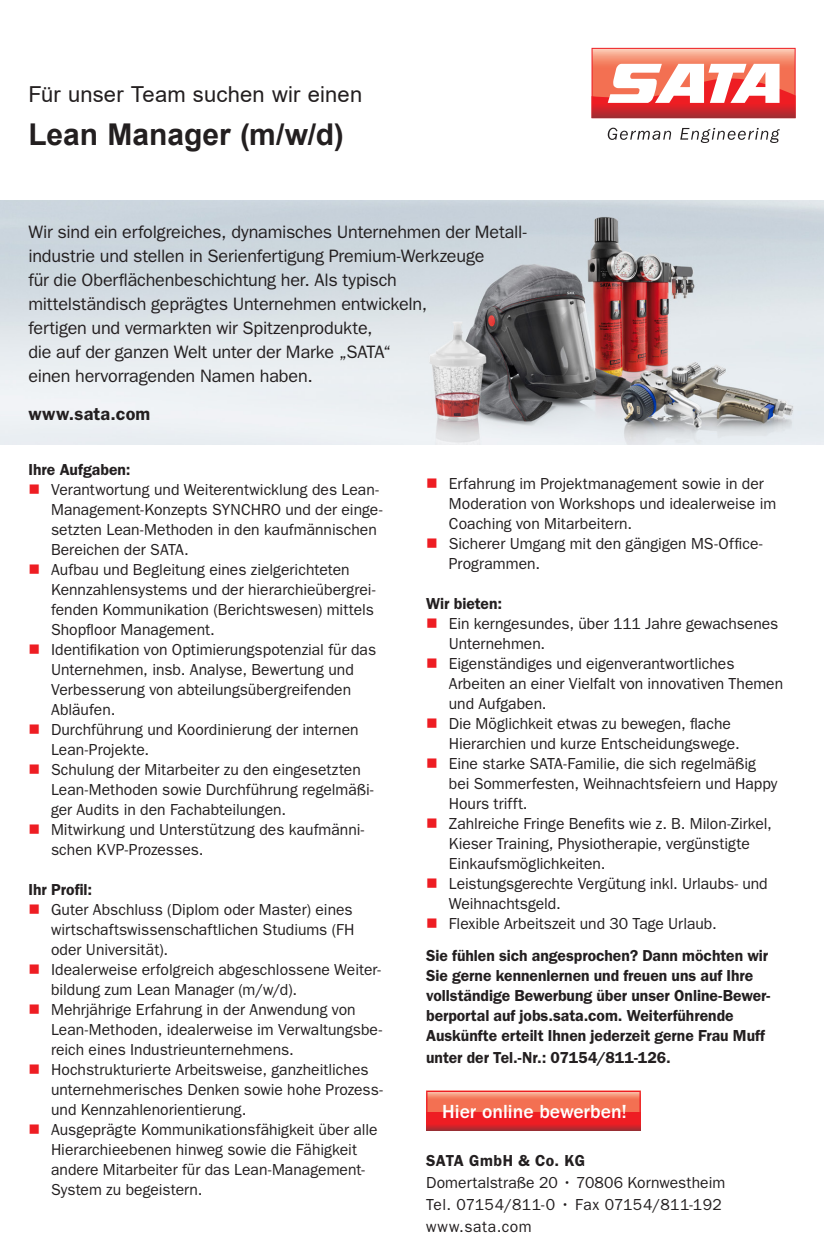
<style>
.page{position:relative;width:824px;height:1248px;background:#fff}
.page>*{position:absolute;margin:0;border:0;box-sizing:border-box;transform-origin:0 0}
.t1{font:700 30px "Arial";color:#231f20}
.t2{font:22px "Arial";letter-spacing:.005em;color:#231f20}
.t3{font:500 19.6px "ITC Franklin Gothic Std";color:#fff}
.t4{font:18px/24px "ITC Franklin Gothic Std";letter-spacing:-.01em;color:#231f20}
.t5{font:600 18px "ITC Franklin Gothic Std";letter-spacing:.01em;color:#231f20}
.t6{font:16px/20px "ITC Franklin Gothic Std";color:#231f20}
.Absatzformat_2{font:600 16px/20px "ITC Franklin Gothic Std";color:#231f20}
.t7{font:16px "ITC Franklin Gothic Std";letter-spacing:.02em;color:#231f20}
.Absatzformat_2-2{font:600 16px "ITC Franklin Gothic Std";letter-spacing:.03em;color:#231f20}
.t8{font:16px "ITC Franklin Gothic Std";letter-spacing:.04em;color:#231f20}
</style>
<div class="page">
<img style="left:0;top:201px;width:823px;height:244px">
<svg style="left:608px;top:128px;width:63px;height:12px"></svg>
<svg style="left:680px;top:128px;width:100px;height:15px"></svg>
<svg style="left:591px;top:48px;width:205px;height:70px"></svg>
<svg style="left:426px;top:1090px;width:215px;height:39px;background:#f3795f"></svg>
<svg style="left:427px;top:1112px;width:214px;height:17px;background:#e41e24"></svg>
<p class="t2" style="left:28px;top:79px;width:335px">Für unser Team suchen wir einen</p>
<p class="t1" style="left:28px;top:113px;width:317px">Lean Manager (m/w/d)</p>
<p class="t4" style="left:28px;top:220px;width:500px">Wir sind ein erfolgreiches, dynamisches Unternehmen der Metall&shy;industrie und stellen in Serienfertigung Premium-Werkzeuge<br>für die Oberflächenbeschichtung her. Als typisch<br>mittelständisch geprägtes Unternehmen entwickeln,<br>fertigen und vermarkten wir Spitzenprodukte,<br>die auf der ganzen Welt unter der Marke „SATA“<br>einen hervorragenden Namen haben.</p>
<p class="t5" style="left:28px;top:403px;width:124px">www.sata.com</p>
<p class="Absatzformat_2" style="left:28px;top:459px;width:104px">Ihre Aufgaben:</p>
<p class="t6" style="left:51px;top:479px;width:333px">Verantwortung und Weiterentwicklung des Lean-Management-Konzepts SYNCHRO und der einge&shy;setzten Lean-Methoden in den kaufmännischen Bereichen der SATA.</p>
<p class="t6" style="left:51px;top:559px;width:326px">Aufbau und Begleitung eines zielgerichteten Kennzahlensystems und der hierarchieübergrei&shy;fenden Kommunikation (Berichtswesen) mittels Shopfloor Management.</p>
<p class="t6" style="left:51px;top:639px;width:327px">Identifikation von Optimierungspotenzial für das Unternehmen, insb. Analyse, Bewertung und Verbesserung von abteilungsübergreifenden Abläufen.</p>
<p class="t6" style="left:51px;top:719px;width:309px">Durchführung und Koordinierung der internen<br>Lean-Projekte.</p>
<p class="t6" style="left:51px;top:759px;width:324px">Schulung der Mitarbeiter zu den eingesetzten<br>Lean-Methoden sowie Durchführung regelmäßi&shy;ger Audits in den Fachabteilungen.</p>
<p class="t6" style="left:51px;top:819px;width:315px">Mitwirkung und Unterstützung des kaufmänni&shy;schen KVP-Prozesses.</p>
<p class="Absatzformat_2" style="left:28px;top:879px;width:65px">Ihr Profil:</p>
<p class="t6" style="left:51px;top:899px;width:305px;text-align:justify">Guter Abschluss (Diplom oder Master) eines wirtschaftswissenschaftlichen Studiums (FH oder Universität).</p>
<p class="t6" style="left:51px;top:959px;width:331px">Idealerweise erfolgreich abgeschlossene Weiter&shy;bildung zum Lean Manager (m/w/d).</p>
<p class="t6" style="left:51px;top:999px;width:333px">Mehrjährige Erfahrung in der Anwendung von<br>Lean-Methoden, idealerweise im Verwaltungsbe&shy;reich eines Industrieunternehmens.</p>
<p class="t6" style="left:51px;top:1059px;width:333px">Hochstrukturierte Arbeitsweise, ganzheitliches unternehmerisches Denken sowie hohe Prozess&shy;und Kennzahlenorientierung.</p>
<p class="t6" style="left:51px;top:1119px;width:328px">Ausgeprägte Kommunikationsfähigkeit über alle Hierarchieebenen hinweg sowie die Fähigkeit andere Mitarbeiter für das Lean-Management-System zu begeistern.</p>
<p class="t6" style="left:449px;top:473px;width:329px">Erfahrung im Projektmanagement sowie in der<br>Moderation von Workshops und idealerweise im<br>Coaching von Mitarbeitern.</p>
<p class="t6" style="left:449px;top:533px;width:315px">Sicherer Umgang mit den gängigen MS-Office-<br>Programmen.</p>
<p class="Absatzformat_2" style="left:426px;top:593px;width:77px">Wir bieten:</p>
<p class="t6" style="left:449px;top:613px;width:331px">Ein kerngesundes, über 111 Jahre gewachsenes<br>Unternehmen.</p>
<p class="t6" style="left:449px;top:653px;width:336px">Eigenständiges und eigenverantwortliches<br>Arbeiten an einer Vielfalt von innovativen Themen und Aufgaben.</p>
<p class="t6" style="left:449px;top:713px;width:292px">Die Möglichkeit etwas zu bewegen, flache<br>Hierarchien und kurze Entscheidungswege.</p>
<p class="t6" style="left:449px;top:753px;width:330px">Eine starke SATA-Familie, die sich regelmäßig bei Sommerfesten, Weihnachtsfeiern und Happy<br>Hours trifft.</p>
<p class="t6" style="left:449px;top:813px;width:325px">Zahlreiche Fringe Benefits wie z. B. Milon-Zirkel,<br>Kieser Training, Physiotherapie, vergünstigte<br>Einkaufsmöglichkeiten.</p>
<p class="t6" style="left:449px;top:873px;width:320px">Leistungsgerechte Vergütung inkl. Urlaubs- und<br>Weihnachtsgeld.</p>
<p class="t6" style="left:449px;top:913px;width:269px">Flexible Arbeitszeit und 30 Tage Urlaub.</p>
<p class="Absatzformat_2" style="left:426px;top:945px;width:346px">Sie fühlen sich angesprochen? Dann möchten wir Sie gerne kennenlernen und freuen uns auf Ihre vollständige Bewerbung über unser Online-Bewer&shy;berportal auf jobs.sata.com. Weiterführende Auskünfte erteilt Ihnen jederzeit gerne Frau Muff</p>
<p class="Absatzformat_2" style="left:426px;top:1047px;width:246px">unter der Tel.-Nr.: 07154/811-126.</p>
<p class="t3" style="left:442px;top:1100px;width:186px">Hier online bewerben!</p>
<p class="Absatzformat_2-2" style="left:426px;top:1151px;width:161px">SATA GmbH &amp; Co. KG</p>
<p class="t6" style="left:426px;top:1172px;width:301px">Domertalstraße 20 • 70806 Kornwestheim</p>
<p class="t7" style="left:426px;top:1195px;width:297px">Tel. 07154/811-0 • Fax 07154/811-192</p>
<p class="t8" style="left:426px;top:1217px;width:107px">www.sata.com</p>
</div>
